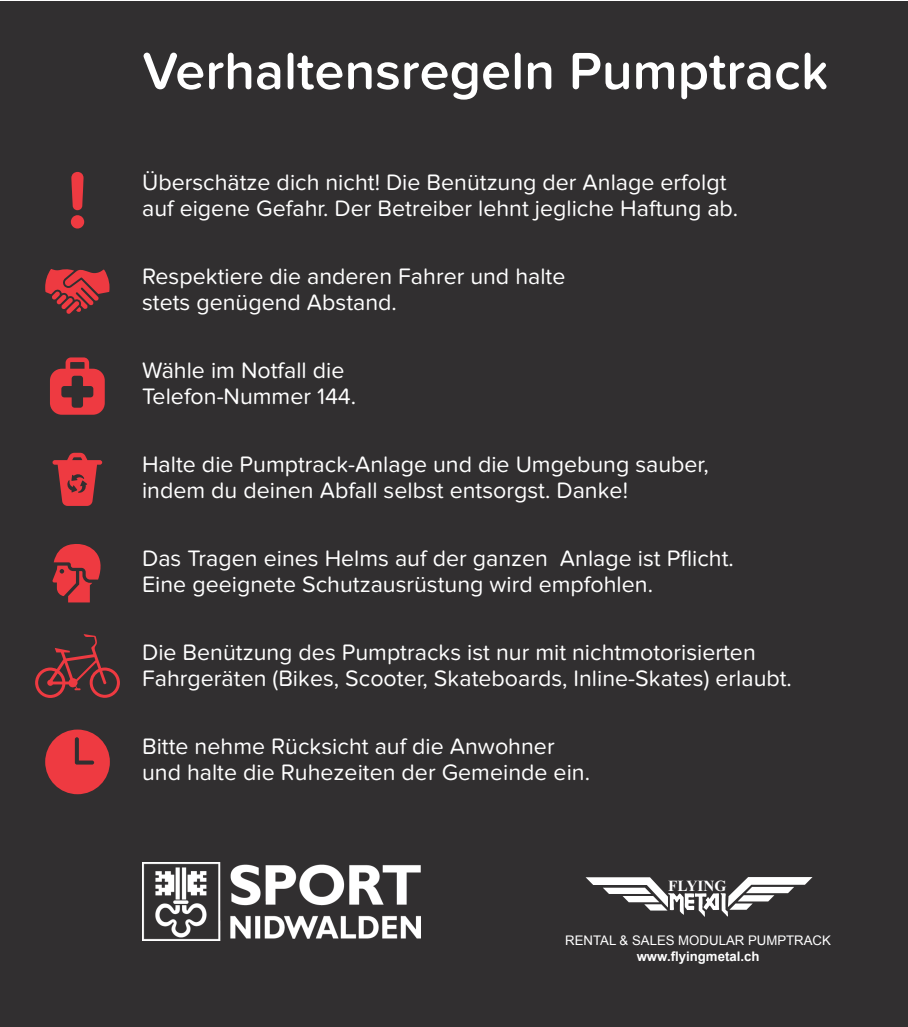
<style>
.page{position:relative;width:908px;height:1027px;background:#fff}
.page>*{position:absolute;margin:0;border:0;box-sizing:border-box;transform-origin:0 0}
.t1{font:600 54px "Proxima Nova Soft";color:#fff}
.t2{font:23.2px/26px "Proxima Nova Soft";color:#fff}
.t3{font:700 15.48px "Times New Roman";color:#fff}
.t4{font:13.2px "Arial";color:#fff}
.t5{font:700 13.2px "Arial";color:#fff}
</style>
<div class="page">
<div style="left:0;top:2px;width:907px;height:1024px;background:#312f30"></div>
<svg style="left:71px;top:172px;width:13px;height:56px"></svg>
<svg style="left:45px;top:269px;width:64px;height:45px"></svg>
<svg style="left:45px;top:729px;width:65px;height:65px"></svg>
<svg style="left:52px;top:544px;width:49px;height:58px"></svg>
<svg style="left:35px;top:634px;width:85px;height:63px"></svg>
<svg style="left:50px;top:357px;width:55px;height:57px"></svg>
<svg style="left:52px;top:452px;width:50px;height:54px"></svg>
<svg style="left:585px;top:877px;width:227px;height:39px"></svg>
<img style="left:142px;top:862px;width:278px;height:78px">
<p class="t1" style="left:142px;top:40px;width:688px">Verhaltensregeln Pumptrack</p>
<p class="t2" style="left:142px;top:169px;width:597px">Überschätze dich nicht! Die Benützung der Anlage erfolgt auf eigene Gefahr. Der Betreiber lehnt jegliche Haftung ab.</p>
<p class="t2" style="left:142px;top:263px;width:425px">Respektiere die anderen Fahrer und halte stets genügend Abstand.</p>
<p class="t2" style="left:142px;top:357px;width:215px">Wähle im Notfall die<br>Telefon-Nummer 144.</p>
<p class="t2" style="left:142px;top:451px;width:568px">Halte die Pumptrack-Anlage und die Umgebung sauber, indem du deinen Abfall selbst entsorgst. Danke!</p>
<p class="t2" style="left:142px;top:545px;width:593px">Das Tragen eines Helms auf der ganzen Anlage ist Pflicht.<br>Eine geeignete Schutzausrüstung wird empfohlen.</p>
<p class="t2" style="left:142px;top:639px;width:651px">Die Benützung des Pumptracks ist nur mit nichtmotorisierten<br>Fahrgeräten (Bikes, Scooter, Skateboards, Inline-Skates) erlaubt.</p>
<p class="t2" style="left:142px;top:733px;width:449px">Bitte nehme Rücksicht auf die Anwohner und halte die Ruhezeiten der Gemeinde ein.</p>
<p class="t3" style="left:668px;top:875px;width:60px">FLYING</p>
<p class="t4" style="left:565px;top:931px;width:267px">RENTAL &amp; SALES MODULAR PUMPTRACK</p>
<p class="t5" style="left:636px;top:946px;width:124px">www.flyingmetal.ch</p>
</div>
